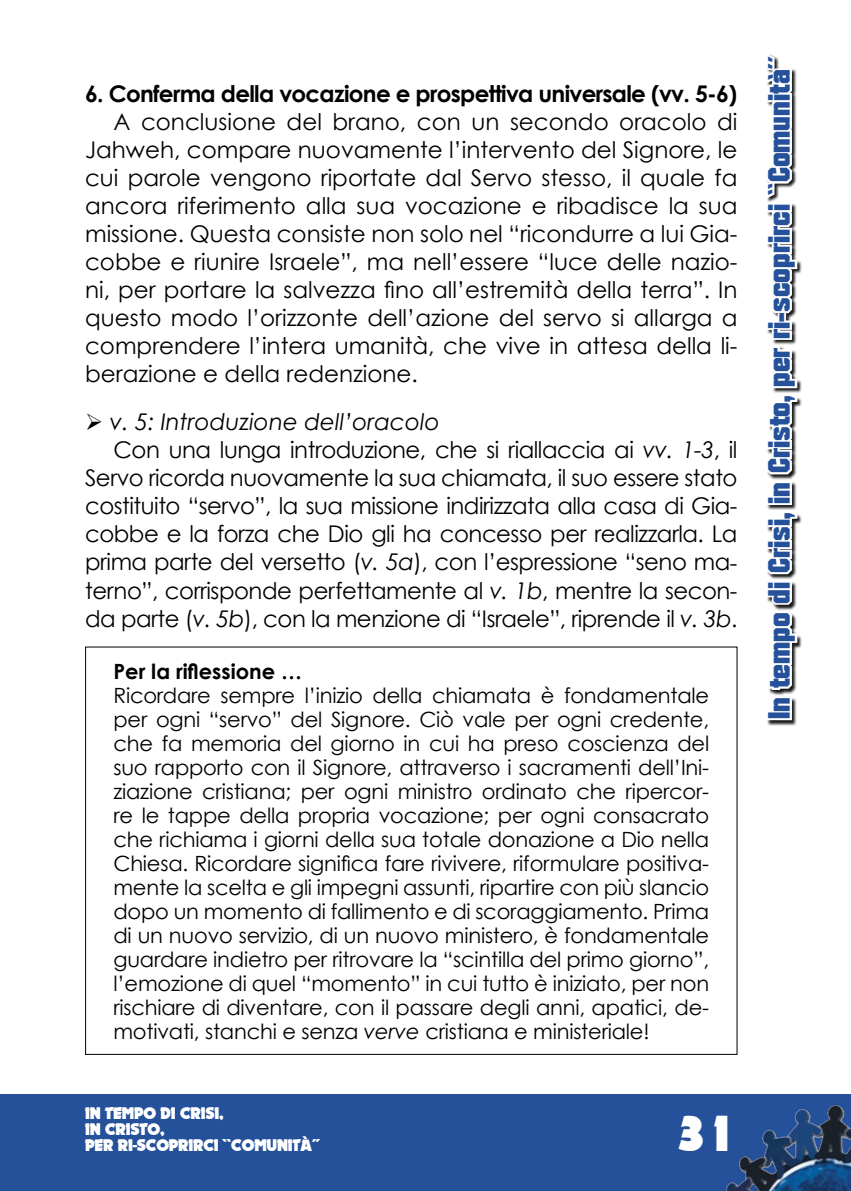
<style>
.page{position:relative;width:851px;height:1191px;background:#fff}
.page>*{position:absolute;margin:0;border:0;box-sizing:border-box;transform-origin:0 0}
.t1{font:48px "November";color:#fff}
.t2{font:30px "Autumn";color:#24519a}
.t3{font:23px/28px "Century Gothic";letter-spacing:-.02em;color:#000;text-align:justify}
.t4{font:700 23px "Century Gothic";letter-spacing:-.03em;color:#000}
.t5{font:italic 23px "Century Gothic";color:#000}
.t6{font:21px/24px "Century Gothic";letter-spacing:-.01em;color:#000;text-align:justify}
.t7{font:700 21px "Century Gothic";color:#000}
.t8{font:16px/16px "November";letter-spacing:-.01em;color:#fff}
.s1{font-style:italic}
</style>
<div class="page">
<div style="left:0;top:1094px;width:850px;height:97px;background:#24519a"></div>
<img style="left:726px;top:1105px;width:124px;height:86px">
<div style="left:766px;top:54px;width:35px;height:671px;background:#000;opacity:.9"></div>
<div style="left:766px;top:710px;width:25px;height:10px;border:4px solid #fff"></div>
<svg style="left:766px;top:586px;width:33px;height:129px"></svg>
<div style="left:771px;top:580px;width:20px;height:10px;border:4px solid #fff"></div>
<svg style="left:766px;top:509px;width:33px;height:67px"></svg>
<div style="left:771px;top:495px;width:20px;height:10px;border:4px solid #fff"></div>
<svg style="left:766px;top:325px;width:33px;height:175px"></svg>
<div style="left:771px;top:320px;width:20px;height:10px;border:4px solid #fff"></div>
<div style="left:777px;top:310px;width:9px;height:13px;border:4px solid #fff"></div>
<svg style="left:769px;top:208px;width:30px;height:107px"></svg>
<div style="left:771px;top:203px;width:20px;height:9px;border:4px solid #fff"></div>
<svg style="left:766px;top:54px;width:29px;height:148px"></svg>
<p class="t4" style="left:85px;top:79px;width:653px">6. Conferma della vocazione e prospettiva universale (vv. 5-6)</p>
<p class="t3" style="left:85px;top:108px;width:653px;text-indent:28px">A conclusione del brano, con un secondo oracolo di Jahweh, compare nuovamente l’intervento del Signore, le cui parole vengono riportate dal Servo stesso, il quale fa ancora riferimento alla sua vocazione e ribadisce la sua missione. Questa consiste non solo nel “ricondurre a lui Gia&shy;cobbe e riunire Israele”, ma nell’essere “luce delle nazio&shy;ni, per portare la salvezza fino all’estremità della terra”. In questo modo l’orizzonte dell’azione del servo si allarga a comprendere l’intera umanità, che vive in attesa della li&shy;berazione e della redenzione.</p>
<p class="t5" style="left:85px;top:408px;width:356px">➢ v. 5: Introduzione dell’oracolo</p>
<p class="t3" style="left:113px;top:436px;width:625px">Con una lunga introduzione, che si riallaccia ai <span class="s1">vv. 1-3</span>, il</p>
<p class="t3" style="left:85px;top:464px;width:653px">Servo ricorda nuovamente la sua chiamata, il suo essere stato</p>
<p class="t3" style="left:85px;top:492px;width:653px">costituito “servo”, la sua missione indirizzata alla casa di Gia-</p>
<p class="t3" style="left:85px;top:520px;width:653px">cobbe e la forza che Dio gli ha concesso per realizzarla. La</p>
<p class="t3" style="left:85px;top:548px;width:653px">prima parte del versetto (<span class="s1">v. 5a</span>), con l’espressione “seno ma-</p>
<p class="t3" style="left:85px;top:576px;width:653px">terno”, corrisponde perfettamente al <span class="s1">v. 1b</span>, mentre la secon-</p>
<p class="t3" style="left:85px;top:604px;width:653px">da parte (<span class="s1">v. 5b</span>), con la menzione di “Israele”, riprende il <span class="s1">v. 3b</span>.</p>
<p class="t7" style="left:113px;top:657px;width:190px">Per la riflessione …</p>
<p class="t6" style="left:113px;top:682px;width:597px">Ricordare sempre l’inizio della chiamata è fondamentale per ogni “servo” del Signore. Ciò vale per ogni credente, che fa memoria del giorno in cui ha preso coscienza del suo rapporto con il Signore, attraverso i sacramenti dell’Ini&shy;ziazione cristiana; per ogni ministro ordinato che ripercor&shy;re le tappe della propria vocazione; per ogni consacrato che richiama i giorni della sua totale donazione a Dio nella Chiesa. Ricordare significa fare rivivere, riformulare positiva&shy;mente la scelta e gli impegni assunti, ripartire con più slancio dopo un momento di fallimento e di scoraggiamento. Prima di un nuovo servizio, di un nuovo ministero, è fondamentale guardare indietro per ritrovare la “scintilla del primo giorno”, l’emozione di quel “momento” in cui tutto è iniziato, per non rischiare di diventare, con il passare degli anni, apatici, de&shy;motivati, stanchi e senza <span class="s1">verve</span> cristiana e ministeriale!</p>
<p class="t8" style="left:85px;top:1106px;width:235px">IN TEMPO DI CRISI,<br>IN CRISTO,<br>PER RI-SCOPRIRCI ``COMUNITÀ´´</p>
<h1 class="t1" style="left:676px;top:1105px;width:63px">31</h1>
<h2 class="t2" style="left:760px;top:719px;width:664px;rotate:-90deg">In tempo di Crisi, in Cristo, per ri-scoprirci ``Comunità´´</h2>
</div>
